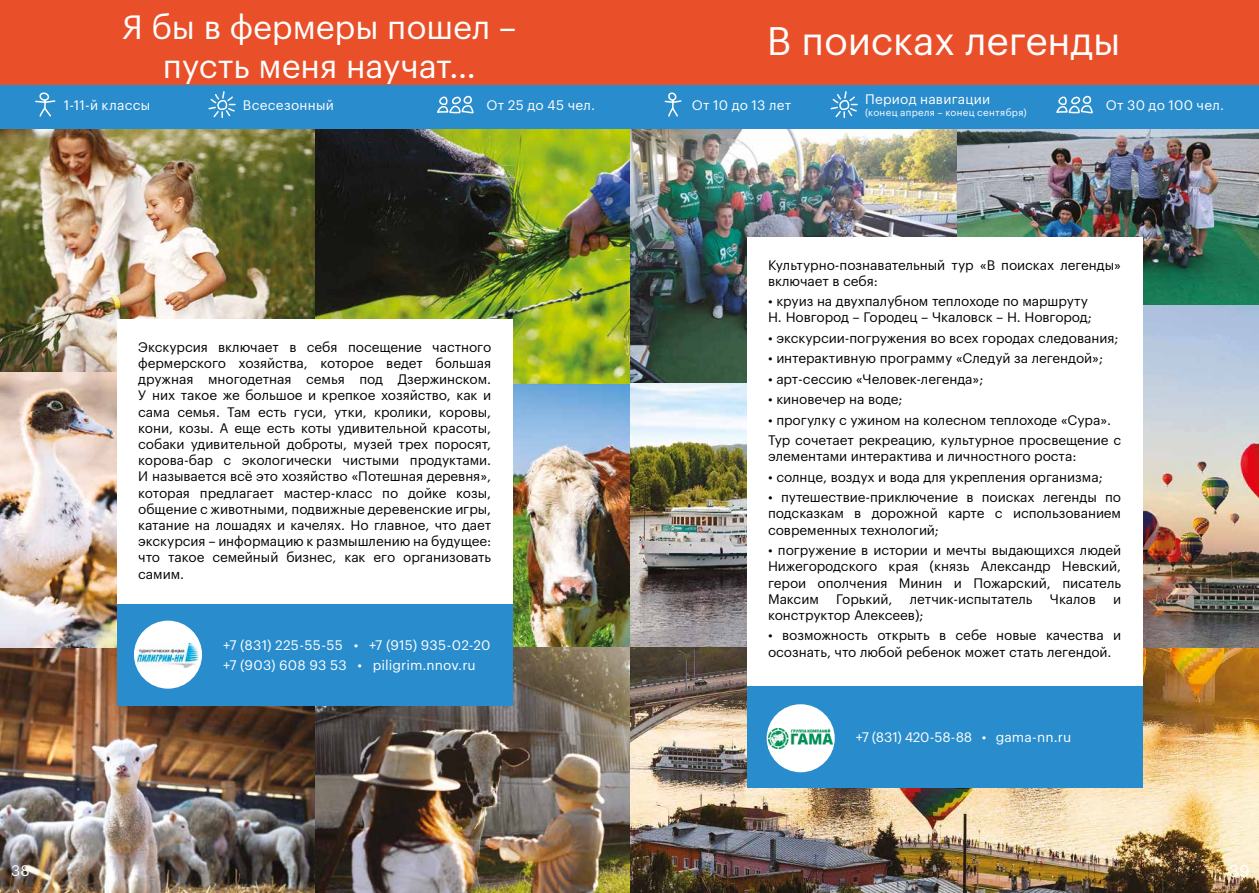
<style>
.page{position:relative;width:1259px;height:893px;background:#fff}
.page>*{position:absolute;margin:0;border:0;box-sizing:border-box;transform-origin:0 0}
.t1{font:39px "Graphik LCG";color:#fff}
.t2{font:33px/39px "Graphik LCG";color:#fff;text-align:center}
.t3{font:16.5px "Graphik LCG";color:#fff}
.t4{font:15px "Graphik LCG";color:#fff}
.t5{font:13.5px/16.2px "Graphik LCG";color:#000}
.t6{font:13.5px/20.4px "Graphik LCG";letter-spacing:.02em;color:#fff}
.t7{font:13.5px "Graphik LCG";letter-spacing:-.005em;color:#fff}
.t8{font:9.75px "Graphik LCG";letter-spacing:.035em;color:#fff}
</style>
<div class="page">
<img style="left:629px;top:129px;width:328px;height:518px">
<img style="left:629px;top:647px;width:630px;height:246px">
<img style="left:957px;top:129px;width:302px;height:176px">
<img style="left:1143px;top:305px;width:116px;height:342px">
<img style="left:0;top:129px;width:315px;height:243px">
<img style="left:0;top:372px;width:117px;height:276px">
<img style="left:0;top:648px;width:315px;height:245px">
<img style="left:315px;top:129px;width:314px;height:764px">
<div style="left:0;top:0;width:1259px;height:85px;background:#e95029"></div>
<div style="left:0;top:85px;width:1259px;height:44px;background:#298dcd"></div>
<svg style="left:208px;top:91px;width:28px;height:27px"></svg>
<svg style="left:830px;top:91px;width:28px;height:27px"></svg>
<svg style="left:437px;top:95px;width:37px;height:19px"></svg>
<svg style="left:1056px;top:95px;width:37px;height:19px"></svg>
<svg style="left:35px;top:92px;width:21px;height:25px"></svg>
<svg style="left:664px;top:92px;width:18px;height:25px"></svg>
<div style="left:117px;top:319px;width:395px;height:285px;background:#fff"></div>
<div style="left:117px;top:604px;width:395px;height:101px;background:#298dcd"></div>
<div style="left:134px;top:621px;width:68px;height:68px;background:#fff;border-radius:50%"></div>
<img style="left:138px;top:643px;width:61px;height:24px">
<div style="left:747px;top:237px;width:395px;height:449px;background:#fff"></div>
<div style="left:747px;top:686px;width:395px;height:101px;background:#298dcd"></div>
<div style="left:766px;top:704px;width:68px;height:68px;background:#fff;border-radius:50%"></div>
<img style="left:769px;top:728px;width:63px;height:20px">
<h2 class="t2" style="left:122px;top:4px;width:396px">Я бы в фермеры пошел – пусть меня научат…</h2>
<h1 class="t1" style="left:767px;top:12px;width:355px">В поисках легенды</h1>
<p class="t6" style="left:243px;top:93px;width:92px">Всесезонный</p>
<p class="t6" style="left:865px;top:88px;width:127px">Период навигации</p>
<p class="t8" style="left:865px;top:105px;width:163px">(конец апреля – конец сентября)</p>
<p class="t6" style="left:64px;top:93px;width:88px">1-11-й классы</p>
<p class="t6" style="left:486px;top:93px;width:110px">От 25 до 45 чел.</p>
<p class="t6" style="left:691px;top:93px;width:101px">От 10 до 13 лет</p>
<p class="t6" style="left:1105px;top:93px;width:120px">От 30 до 100 чел.</p>
<p class="t5" style="left:138px;top:338px;width:354px;text-align:justify">Экскурсия включает в себя посещение частного фермерского хозяйства, которое ведет большая дружная многодетная семья под Дзержинском.<br>У них такое же большое и крепкое хозяйство, как и сама семья. Там есть гуси, утки, кролики, коровы, кони, козы. А еще есть коты удивительной красоты, собаки удивительной доброты, музей трех поросят, корова-бар с экологически чистыми продуктами.<br>И называется всё это хозяйство «Потешная деревня», которая предлагает мастер-класс по дойке козы, общение с животными, подвижные деревенские игры, катание на лошадях и качелях. Но главное, что дает экскурсия – информацию к размышлению на будущее: что такое семейный бизнес, как его организовать самим.</p>
<p class="t6" style="left:223px;top:634px;width:269px">+7 (831) 225-55-55 • +7 (915) 935- 02-20 +7 (903) 608 93 53 • piligrim.nnov.ru</p>
<p class="t5" style="left:768px;top:255px;width:354px">Культурно-познавательный тур «В поисках легенды» включает в себя:</p>
<p class="t5" style="left:768px;top:292px;width:325px">• круиз на двухпалубном теплоходе по маршруту<br>Н. Новгород – Городец – Чкаловск – Н. Новгород;</p>
<p class="t5" style="left:768px;top:329px;width:352px">• экскурсии-погружения во всех городах следования;</p>
<p class="t5" style="left:768px;top:349px;width:336px">• интерактивную программу «Следуй за легендой»;</p>
<p class="t5" style="left:768px;top:370px;width:217px">• арт-сессию «Человек-легенда»;</p>
<p class="t5" style="left:768px;top:390px;width:136px">• киновечер на воде;</p>
<p class="t5" style="left:768px;top:408px;width:354px;line-height:20.4px">• прогулку с ужином на колесном теплоходе «Сура».<br>Тур сочетает рекреацию, культурное просвещение с</p>
<p class="t5" style="left:768px;top:447px;width:310px">элементами интерактива и личностного роста:</p>
<p class="t5" style="left:768px;top:468px;width:336px">• солнце, воздух и вода для укрепления организма;</p>
<p class="t5" style="left:768px;top:488px;width:354px;text-align:justify">• путешествие-приключение в поисках легенды по подсказкам в дорожной карте с использованием современных технологий;</p>
<p class="t5" style="left:768px;top:541px;width:354px;text-align:justify">• погружение в истории и мечты выдающихся людей Нижегородского края (князь Александр Невский, герои ополчения Минин и Пожарский, писатель Максим</p>
<p class="t5" style="left:836px;top:590px;width:58px">Горький,</p>
<p class="t5" style="left:909px;top:590px;width:124px">летчик-испытатель</p>
<p class="t5" style="left:1050px;top:590px;width:47px">Чкалов</p>
<p class="t5" style="left:1113px;top:590px;width:9px">и</p>
<p class="t5" style="left:768px;top:606px;width:157px">конструктор Алексеев);</p>
<p class="t5" style="left:768px;top:626px;width:354px">• возможность открыть в себе новые качества и осознать, что любой ребенок может стать легендой.</p>
<p class="t7" style="left:856px;top:727px;width:217px">+7 (831) 420-58-88 • gama-nn.ru</p>
<p class="t4" style="left:11px;top:859px;width:20px">38</p>
<p class="t3" style="left:1229px;top:858px;width:22px">39</p>
</div>
